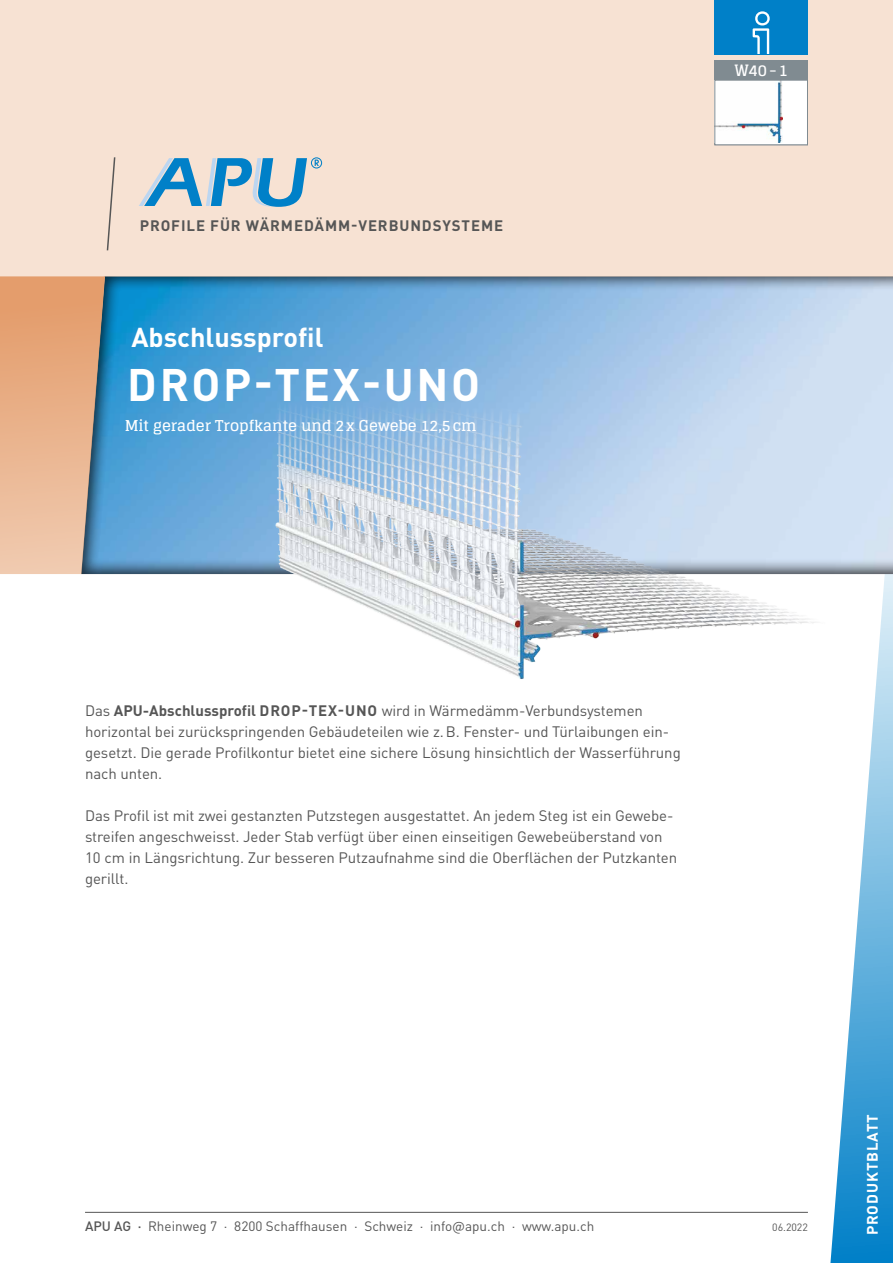
<style>
.page{position:relative;width:893px;height:1263px;background:#fff}
.page>*{position:absolute;margin:0;border:0;box-sizing:border-box;transform-origin:0 0}
.t1{font:700 45px "DIN Pro";letter-spacing:.06em;color:#fff}
.t2{font:700 27px "DIN Pro";color:#fff}
.t3{font:700 15.6px "Glegoo";color:#fff}
.t4{font:15px/21px "DIN Pro";letter-spacing:-.005em;color:#565656}
.t5{font:700 15px "Glegoo";color:#fff}
.t6{font:700 15px "DIN Pro";letter-spacing:.06em;color:#565656}
.t7{font:700 15px "DIN Pro";letter-spacing:.06em;color:#fff}
.t8{font:13.5px "DIN Pro";color:#565656}
.t9{font:10.5px "DIN Pro";color:#565656}
.s1{font-weight:700}
.s2{font-weight:500}
</style>
<div class="page">
<hr style="left:85px;top:1212px;width:723px;height:1px;background:#565656">
<div style="left:0;top:0;width:893px;height:276px;background:#f7e2d3"></div>
<svg style="left:830px;top:575px;width:63px;height:688px"></svg>
<div style="left:714px;top:0;width:94px;height:54px;background:#0080c8"></div>
<svg style="left:753px;top:11px;width:17px;height:43px"></svg>
<svg style="left:139px;top:157px;width:183px;height:50px"></svg>
<svg style="left:106px;top:157px;width:10px;height:94px"></svg>
<svg style="left:81px;top:276px;width:812px;height:299px;background:#6aabd8"></svg>
<svg style="left:0;top:276px;width:105px;height:298px;background:#d9ab8a"></svg>
<img style="left:259px;top:276px;width:262px;height:403px">
<img style="left:521px;top:276px;width:323px;height:420px">
<div style="left:714px;top:60px;width:94px;height:20px;background:#808b91"></div>
<div style="left:715px;top:80px;width:92px;height:65px;background:#fff"></div>
<img style="left:716px;top:82px;width:66px;height:61px">
<div style="left:714px;top:80px;width:94px;height:65px;border:1px solid #808b91"></div>
<p class="t6" style="left:140px;top:213px;width:365px">PROFILE FÜR WÄRMEDÄMM-VERBUNDSYSTEME</p>
<h2 class="t2" style="left:131px;top:314px;width:194px">Abschlussprofil</h2>
<h1 class="t1" style="left:127px;top:347px;width:354px">DROP-TEX-UNO</h1>
<p class="t5" style="left:125px;top:417px;width:353px">Mit gerader Tropfkante und 2x Gewebe 12,5cm</p>
<p class="t3" style="left:735px;top:61px;width:54px">Artikel</p>
<p class="t3" style="left:734px;top:61px;width:55px">W40-1</p>
<p class="t4" style="left:85px;top:699px;width:597px">Das <span class="s1">APU-Abschlussprofil DROP-TEX-UNO</span> wird in Wärmedämm-Verbundsystemen horizontal bei zurückspringenden Gebäudeteilen wie z.B. Fenster- und Türlaibungen ein&shy;gesetzt. Die gerade Profilkontur bietet eine sichere Lösung hinsichtlich der Wasserführung nach unten.</p>
<p class="t4" style="left:85px;top:804px;width:594px">Das Profil ist mit zwei gestanzten Putzstegen ausgestattet. An jedem Steg ist ein Gewebe&shy;streifen angeschweisst. Jeder Stab verfügt über einen einseitigen Gewebeüberstand von 10 cm in Längsrichtung. Zur besseren Putzaufnahme sind die Oberflächen der Putzkanten gerillt.</p>
<p class="t8" style="left:85px;top:1215px;width:511px"><span class="s2">APU AG ·</span> Rheinweg 7 · 8200 Schaffhausen · Schweiz · info@apu.ch · www.apu.ch</p>
<p class="t9" style="left:772px;top:1219px;width:37px">06.2022</p>
<p class="t7" style="left:860px;top:1235px;width:123px;rotate:-90deg">PRODUKTBLATT</p>
</div>
